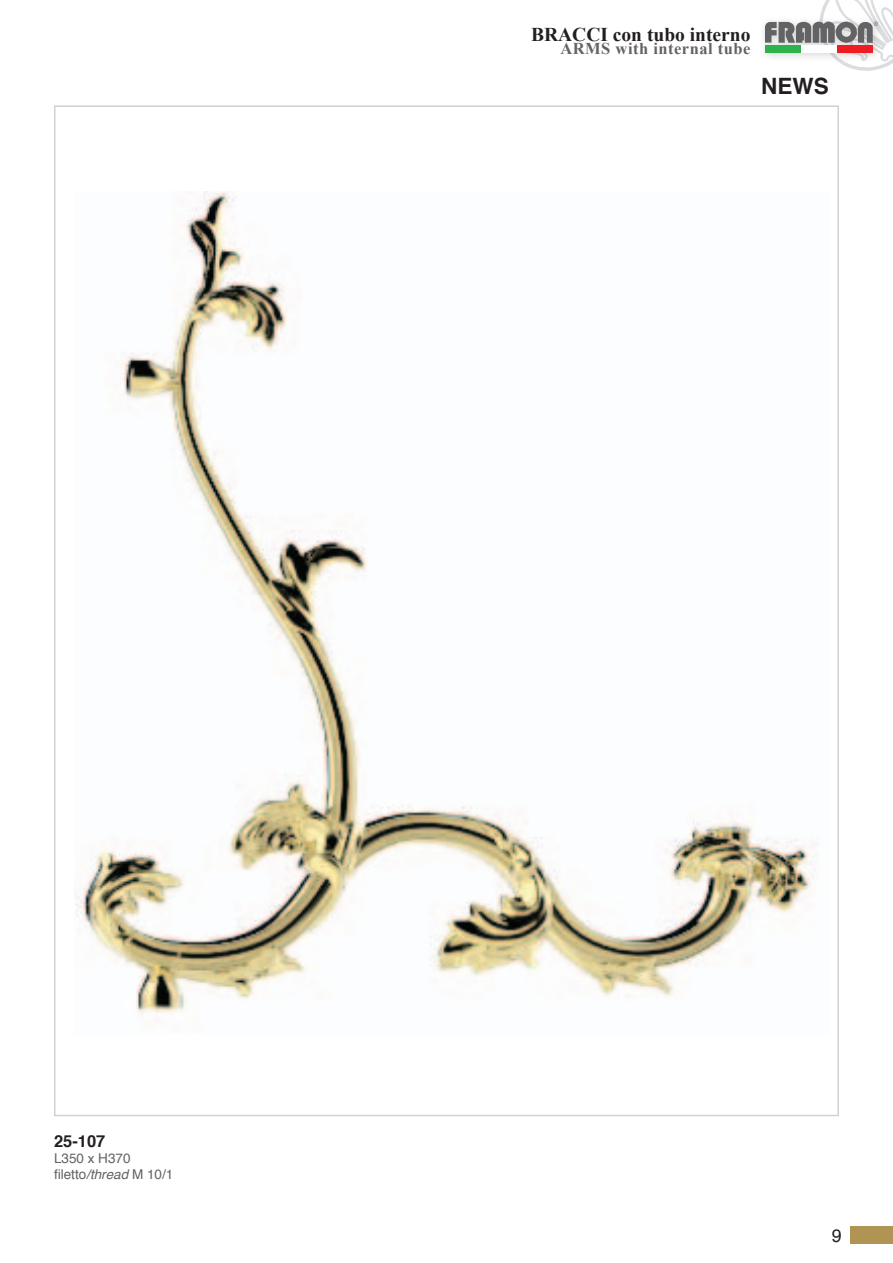
<style>
.page{position:relative;width:893px;height:1263px;background:#fff}
.page>*{position:absolute;margin:0;border:0;box-sizing:border-box;transform-origin:0 0}
.t1{font:700 22.5px "Helvetica";color:#231f20}
.t2{font:700 19.5px "Times New Roman";color:#231f20}
.t3{font:18px "Helvetica";color:#231f20}
.t4{font:700 16.5px "Times New Roman";letter-spacing:.03em;color:#636366}
.t5{font:700 16.5px "Helvetica";color:#231f20}
.t6{font:13.5px/16.2px "Helvetica";color:#636366}
.s1{font-style:italic}
</style>
<div class="page">
<div style="left:850px;top:1227px;width:43px;height:17px;background:#b09454"></div>
<svg style="left:765px;top:0;width:128px;height:71px"></svg>
<div style="left:759px;top:39px;width:123px;height:24px;background:#231f20;opacity:.2"></div>
<div style="left:765px;top:46px;width:36px;height:7px;background:#2cb34b"></div>
<div style="left:801px;top:46px;width:36px;height:7px;background:#fff"></div>
<div style="left:837px;top:46px;width:36px;height:7px;background:#ee1d23"></div>
<img style="left:75px;top:191px;width:742px;height:823px">
<h2 class="t2" style="left:531px;top:21px;width:221px">BRACCI con tubo interno</h2>
<p class="t4" style="left:560px;top:37px;width:192px">ARMS with internal tube</p>
<h1 class="t1" style="left:761px;top:68px;width:69px">NEWS</h1>
<p class="t5" style="left:54px;top:1128px;width:53px">25-107</p>
<p class="t6" style="left:54px;top:1151px;width:121px">L350 x H370 filetto<span class="s1">/thread</span> M 10/1</p>
<h3 class="t3" style="left:832px;top:1222px;width:12px">9</h3>
</div>
